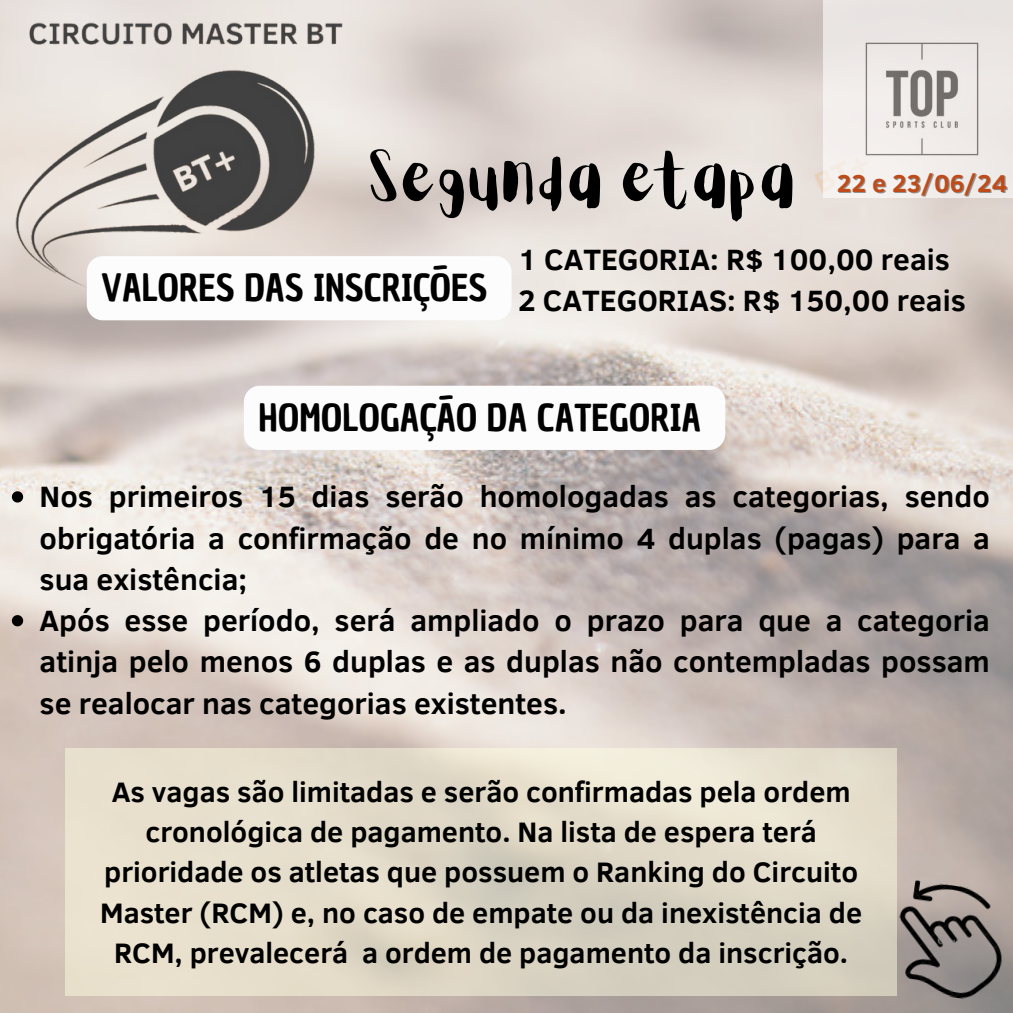
<style>
.page{position:relative;width:1013px;height:1013px;background:#fff}
.page>*{position:absolute;margin:0;border:0;box-sizing:border-box;transform-origin:0 0}
.t1{font:55.88px "Aloja Extended";color:#000}
.t2{font:36.25px "Chau Philomene One";color:#000}
.t3{font:700 30.12px/41.2px "Clear Sans";color:#000}
.t4{font:700 28.88px/40.2px "Clear Sans";color:#000;text-align:center}
.t5{font:700 25px "Clear Sans";color:#bf4b18}
</style>
<div class="page">
<img style="left:0;top:0;width:1012px;height:1012px">
<img style="left:889px;top:878px;width:123px;height:125px">
<div style="left:244px;top:386px;width:481px;height:64px;background:#fcfcfc;border-radius:16px"></div>
<svg style="left:66px;top:747px;width:830px;height:248px;background:#e1dac8"></svg>
<img style="left:0;top:0;width:445px;height:393px">
<svg style="left:12px;top:491px;width:11px;height:11px"></svg>
<svg style="left:12px;top:615px;width:11px;height:11px"></svg>
<div style="left:87px;top:256px;width:424px;height:64px;background:#fcfcfc;border-radius:16px"></div>
<img style="left:823px;top:0;width:189px;height:197px">
<svg style="left:813px;top:154px;width:58px;height:39px"></svg>
<h1 class="t1" style="left:370px;top:154px;width:429px">Segunda etapa</h1>
<p class="t5" style="left:836px;top:165px;width:172px">22 e 23/06/24</p>
<p class="t2" style="left:101px;top:263px;width:387px">VALORES DAS INSCRIÇÕES</p>
<p class="t3" style="left:518px;top:237px;width:449px">1 CATEGORIA: R$ 100,00 reais<br>2 CATEGORIAS: R$ 150,00 reais</p>
<p class="t2" style="left:258px;top:393px;width:444px">HOMOLOGAÇÃO DA CATEGORIA</p>
<p class="t3" style="left:40px;top:474px;width:951px">Nos primeiros 15 dias serão homologadas as categorias, sendo obrigatória a confirmação de no mínimo 4 duplas (pagas) para a sua existência;<br>Após esse período, será ampliado o prazo para que a categoria atinja pelo menos 6 duplas e as duplas não contempladas possam se realocar nas categorias existentes.</p>
<p class="t4" style="left:100px;top:770px;width:763px">As vagas são limitadas e serão confirmadas pela ordem cronológica de pagamento. Na lista de espera terá prioridade os atletas que possuem o Ranking do Circuito Master (RCM) e, no caso de empate ou da inexistência de RCM, prevalecerá a ordem de pagamento da inscrição.</p>
</div>
